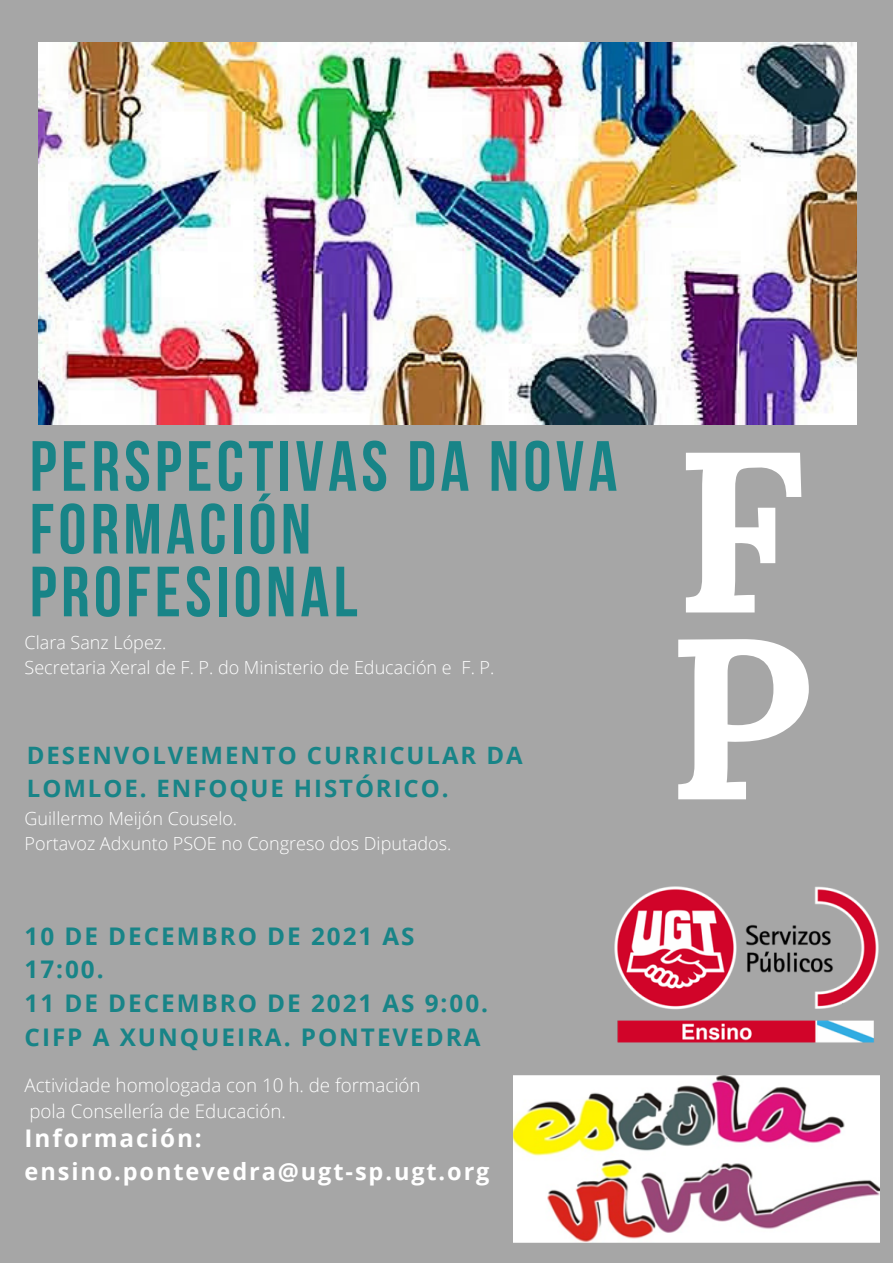
<style>
.page{position:relative;width:893px;height:1263px;background:#a6a6a6}
.page>*{position:absolute;margin:0;border:0;box-sizing:border-box;transform-origin:0 0}
.t1{font:700 228.23px/186.8px "Lora";color:#fff}
.t2{font:700 70.88px/62.8px "Bebas Neue";letter-spacing:.06em;color:#188487}
.t3{font:700 24.3px/33.8px "Open Sans";letter-spacing:.08em;color:#188487}
.t4{font:700 24.3px "Open Sans";letter-spacing:.08em;color:#fff}
.t5{font:700 24px/33.2px "Open Sans";letter-spacing:.08em;color:#188487}
.t6{font:700 23.55px "Open Sans";letter-spacing:.08em;color:#fff}
.t7{font:300 18.75px "Open Sans";color:#fff}
.t8{font:300 18px "Open Sans";color:#fff}
</style>
<div class="page">
<img style="left:39px;top:43px;width:817px;height:382px">
<img style="left:514px;top:1075px;width:365px;height:168px">
<img style="left:614px;top:886px;width:265px;height:157px">
<p class="t2" style="left:30px;top:442px;width:589px">PERSPECTIVAS DA NOVA<br>FORMACIÓN<br>PROFESIONAL</p>
<p class="t8" style="left:25px;top:630px;width:143px">Clara Sanz López.</p>
<p class="t8" style="left:25px;top:655px;width:471px">Secretaria Xeral de F. P. do Ministerio de Educación e F. P.</p>
<p class="t5" style="left:27px;top:738px;width:497px">DESENVOLVEMENTO CURRICULAR DA<br>LOMLOE. ENFOQUE HISTÓRICO.</p>
<p class="t8" style="left:25px;top:806px;width:214px">Guillermo Meijón Couselo.</p>
<p class="t8" style="left:25px;top:830px;width:428px">Portavoz Adxunto PSOE no Congreso dos Diputados.</p>
<p class="t3" style="left:25px;top:918px;width:391px">10 DE DECEMBRO DE 2021 AS<br>17:00.</p>
<p class="t3" style="left:25px;top:986px;width:465px">11 DE DECEMBRO DE 2021 AS 9:00.</p>
<p class="t3" style="left:25px;top:1019px;width:457px">CIFP A XUNQUEIRA. PONTEVEDRA</p>
<p class="t7" style="left:25px;top:1072px;width:397px">Actividade homologada con 10 h. de formación</p>
<p class="t7" style="left:29px;top:1098px;width:258px">pola Consellería de Educación.</p>
<p class="t4" style="left:25px;top:1121px;width:179px">Información:</p>
<p class="t6" style="left:25px;top:1155px;width:466px">ensino.pontevedra@ugt-sp.ugt.org</p>
<p class="t1" style="left:667px;top:435px;width:147px">F<br>P</p>
</div>
